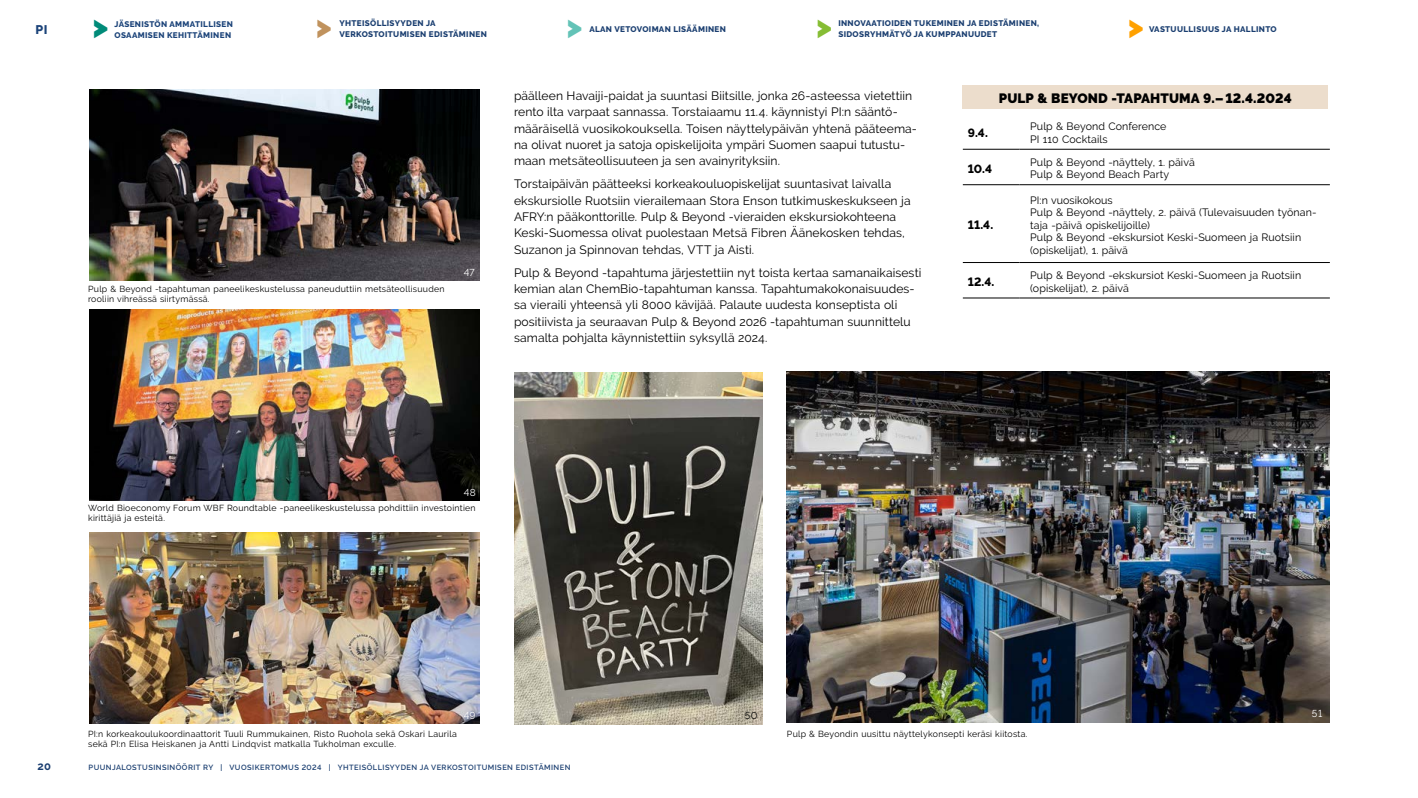
<style>
.page{position:relative;width:1418px;height:798px;background:#fff}
.page>*{position:absolute;margin:0;border:0;box-sizing:border-box;transform-origin:0 0}
.t1{font:900 31.25px "Raleway";color:#008b79}
.t2{font:900 31.25px "Raleway";color:#c0925d}
.t3{font:900 31.25px "Raleway";color:#63c3b7}
.t4{font:900 31.25px "Raleway";color:#86bd34}
.t5{font:900 31.25px "Raleway";color:#ffa100}
.t6{font:900 13.5px "Raleway";letter-spacing:.01em;color:#000}
.t7{font:800 12.5px "Raleway";color:#1b4379}
.t8{font:12.12px/16.2px "Raleway";letter-spacing:.005em;color:#000}
.t9{font:800 11.88px "Raleway";color:#000}
.t10{font:700 11.25px "Raleway";color:#1a3e70}
.t11{font:10.62px/12.5px "Raleway";letter-spacing:.01em;color:#000}
.t12{font:10px "Raleway";color:#fff}
.t13{font:10px "Raleway";color:#000}
.t14{font:8.75px/10px "Raleway";letter-spacing:.03em;color:#000}
.t15{font:800 8.12px/11.2px "Raleway";letter-spacing:.04em;color:#1a3e70}
.t16{font:800 8.12px/11.2px "Raleway";letter-spacing:.04em;color:#1b4379}
.t17{font:600 7.5px "Raleway";letter-spacing:.06em;color:#1a3e70}
</style>
<div class="page">
<div style="left:962px;top:85px;width:365px;height:24px;background:#ecddcc"></div>
<hr style="left:962px;top:297px;width:57px;height:1px;background:#000">
<hr style="left:1019px;top:297px;width:310px;height:1px;background:#000">
<hr style="left:962px;top:262px;width:57px;height:1px;background:#000">
<hr style="left:1019px;top:262px;width:310px;height:1px;background:#000">
<hr style="left:962px;top:149px;width:57px;height:1px;background:#000">
<hr style="left:1019px;top:149px;width:310px;height:1px;background:#000">
<hr style="left:962px;top:184px;width:57px;height:1px;background:#000">
<hr style="left:1019px;top:184px;width:310px;height:1px;background:#000">
<img style="left:787px;top:371px;width:542px;height:351px">
<img style="left:89px;top:90px;width:390px;height:190px">
<img style="left:89px;top:309px;width:390px;height:191px">
<img style="left:89px;top:532px;width:390px;height:190px">
<img style="left:514px;top:372px;width:248px;height:352px">
<p class="t7" style="left:35px;top:22px;width:14px">PI</p>
<p class="t16" style="left:114px;top:18px;width:120px">JÄSENISTÖN AMMATILLISEN<br>OSAAMISEN KEHITTÄMINEN</p>
<p class="t15" style="left:339px;top:17px;width:149px">YHTEISÖLLISYYDEN JA<br>VERKOSTOITUMISEN EDISTÄMINEN</p>
<p class="t15" style="left:589px;top:24px;width:138px">ALAN VETOVOIMAN LISÄÄMINEN</p>
<p class="t15" style="left:838px;top:17px;width:202px">INNOVAATIOIDEN TUKEMINEN JA EDISTÄMINEN,<br>SIDOSRYHMÄTYÖ JA KUMPPANUUDET</p>
<h1 class="t1" style="left:92px;top:8px;width:18px">&gt;</h1>
<h1 class="t2" style="left:315px;top:8px;width:18px">&gt;</h1>
<h1 class="t3" style="left:566px;top:8px;width:18px">&gt;</h1>
<h1 class="t4" style="left:815px;top:8px;width:18px">&gt;</h1>
<h1 class="t5" style="left:1127px;top:8px;width:18px">&gt;</h1>
<p class="t15" style="left:1148px;top:24px;width:129px">VASTUULLISUUS JA HALLINTO</p>
<p class="t14" style="left:88px;top:283px;width:358px">Pulp &amp; Beyond -tapahtuman paneelikeskustelussa paneuduttiin metsäteollisuuden rooliin vihreässä siirtymässä.</p>
<p class="t12" style="left:464px;top:266px;width:12px">47</p>
<p class="t8" style="left:514px;top:88px;width:404px">päälleen Havaiji-paidat ja suuntasi Biitsille, jonka 26-asteessa vietettiin rento ilta varpaat sannassa. Torstaiaamu 11.4. käynnistyi PI:n sääntö&shy;määräisellä vuosikokouksella. Toisen näyttelypäivän yhtenä pääteema&shy;na olivat nuoret ja satoja opiskelijoita ympäri Suomen saapui tutustu&shy;maan metsäteollisuuteen ja sen avainyrityksiin.</p>
<p class="t8" style="left:514px;top:176px;width:398px">Torstaipäivän päätteeksi korkeakouluopiskelijat suuntasivat laivalla ekskursiolle Ruotsiin vierailemaan Stora Enson tutkimuskeskukseen ja AFRY:n pääkonttorille. Pulp &amp; Beyond -vieraiden ekskursiokohteena Keski-Suomessa olivat puolestaan Metsä Fibren Äänekosken tehdas, Suzanon ja Spinnovan tehdas, VTT ja Aisti.</p>
<p class="t8" style="left:514px;top:264px;width:409px">Pulp &amp; Beyond -tapahtuma järjestettiin nyt toista kertaa samanaikaisesti kemian alan ChemBio-tapahtuman kanssa. Tapahtumakokonaisuudes&shy;sa vieraili yhteensä yli 8000 kävijää. Palaute uudesta konseptista oli positiivista ja seuraavan Pulp &amp; Beyond 2026 -tapahtuman suunnittelu samalta pohjalta käynnistettiin syksyllä 2024.</p>
<p class="t6" style="left:998px;top:90px;width:294px">PULP &amp; BEYOND -TAPAHTUMA 9.– 12.4.2024</p>
<p class="t9" style="left:967px;top:126px;width:22px">9.4.</p>
<p class="t11" style="left:1030px;top:120px;width:138px">Pulp &amp; Beyond Conference<br>PI 110 Cocktails</p>
<p class="t9" style="left:967px;top:161px;width:26px">10.4</p>
<p class="t11" style="left:1030px;top:156px;width:166px">Pulp &amp; Beyond -näyttely, 1. päivä<br>Pulp &amp; Beyond Beach Party</p>
<p class="t9" style="left:967px;top:218px;width:27px">11.4.</p>
<p class="t11" style="left:1030px;top:193px;width:288px">PI:n vuosikokous<br>Pulp &amp; Beyond -näyttely, 2. päivä (Tulevaisuuden työnan&shy;taja -päivä opiskelijoille)<br>Pulp &amp; Beyond -ekskursiot Keski-Suomeen ja Ruotsiin (opiskelijat), 1. päivä</p>
<p class="t9" style="left:967px;top:275px;width:28px">12.4.</p>
<p class="t11" style="left:1030px;top:269px;width:272px">Pulp &amp; Beyond -ekskursiot Keski-Suomeen ja Ruotsiin (opiskelijat), 2. päivä</p>
<p class="t12" style="left:464px;top:486px;width:13px">48</p>
<p class="t14" style="left:88px;top:503px;width:389px">World Bioeconomy Forum WBF Roundtable -paneelikeskustelussa pohdittiin investointien kirittäjiä ja esteitä.</p>
<p class="t10" style="left:37px;top:759px;width:15px">20</p>
<p class="t12" style="left:464px;top:709px;width:13px">49</p>
<p class="t13" style="left:745px;top:709px;width:14px">50</p>
<p class="t12" style="left:1311px;top:707px;width:12px">51</p>
<p class="t14" style="left:88px;top:728px;width:370px">PI:n korkeakoulukoordinaattorit Tuuli Rummukainen, Risto Ruohola sekä Oskari Laurila sekä PI:n Elisa Heiskanen ja Antti Lindqvist matkalla Tukholman exculle.</p>
<p class="t17" style="left:89px;top:763px;width:483px">PUUNJALOSTUSINSINÖÖRIT RY | VUOSIKERTOMUS 2024 | YHTEISÖLLISYYDEN JA VERKOSTOITUMISEN EDISTÄMINEN</p>
<p class="t14" style="left:787px;top:728px;width:242px">Pulp &amp; Beyondin uusittu näyttelykonsepti keräsi kiitosta.</p>
</div>
